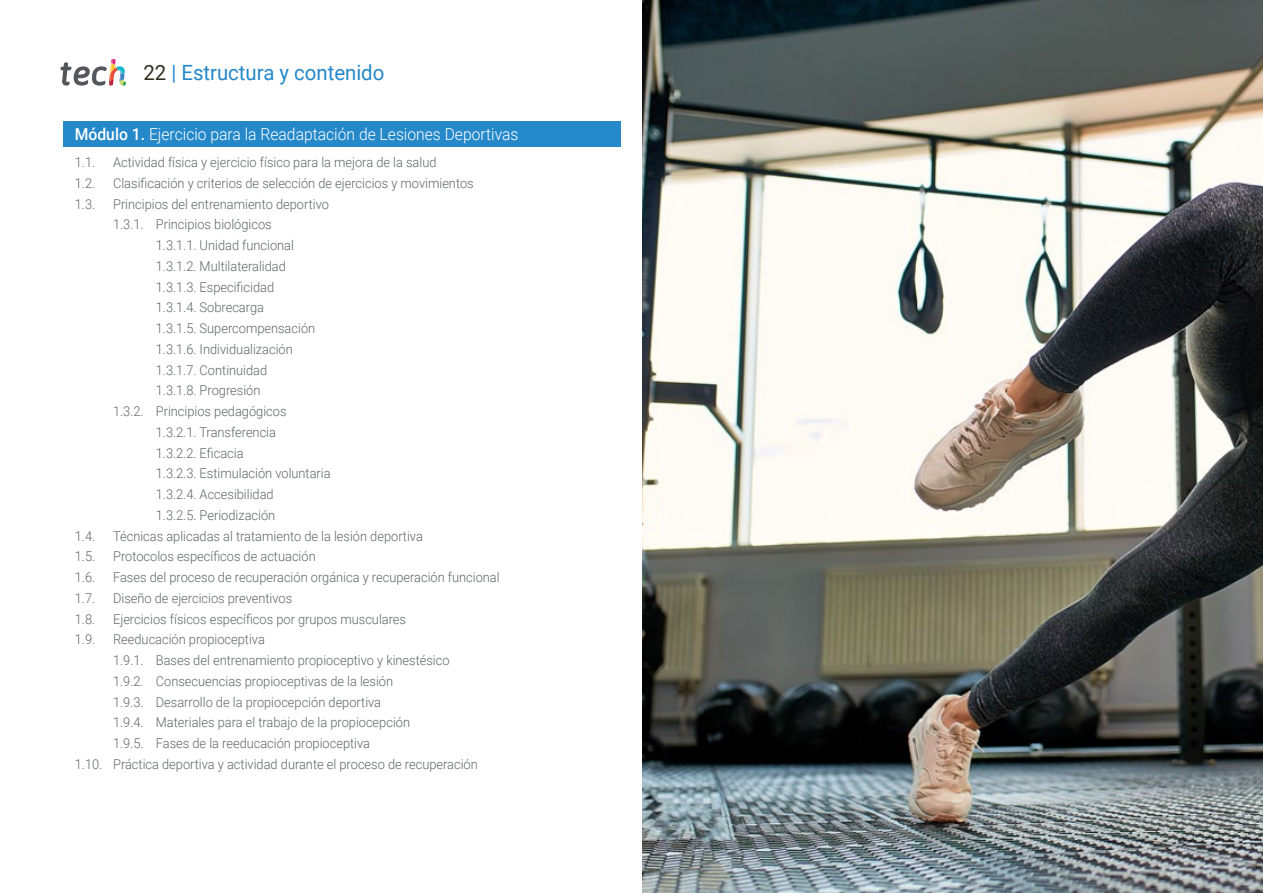
<style>
.page{position:relative;width:1263px;height:893px;background:#fff}
.page>*{position:absolute;margin:0;border:0;box-sizing:border-box;transform-origin:0 0}
.t1{font:21px "Roboto";color:#2488c9}
.t2{font:300 16.5px "Roboto";color:#fff;scale:.95 1}
.t3{font:300 13.5px "Roboto";color:#61646a;scale:.95 1}
.s1{color:#312e20}
.s2{font-weight:500}
</style>
<div class="page">
<div style="left:64px;top:121px;width:557px;height:25px;background:#2488c9"></div>
<img style="left:642px;top:0;width:621px;height:893px">
<svg style="left:61px;top:59px;width:65px;height:27px"></svg>
<h1 class="t1" style="left:144px;top:57px;width:242px"><span class="s1">22</span> | Estructura y contenido</h1>
<p class="t2" style="left:75px;top:123px;width:468px"><span class="s2">Módulo 1.</span> Ejercicio para la Readaptación de Lesiones Deportivas</p>
<p class="t3" style="left:75px;top:153px;width:23px">1.1.</p>
<p class="t3" style="left:113px;top:153px;width:342px">Actividad física y ejercicio físico para la mejora de la salud</p>
<p class="t3" style="left:75px;top:174px;width:23px">1.2.</p>
<p class="t3" style="left:113px;top:174px;width:381px">Clasificación y criterios de selección de ejercicios y movimientos</p>
<p class="t3" style="left:75px;top:194px;width:23px">1.3.</p>
<p class="t3" style="left:113px;top:194px;width:229px">Principios del entrenamiento deportivo</p>
<p class="t3" style="left:113px;top:215px;width:168px">1.3.1. Principios biológicos</p>
<p class="t3" style="left:156px;top:236px;width:147px">1.3.1.1. Unidad funcional</p>
<p class="t3" style="left:156px;top:257px;width:138px">1.3.1.2. Multilateralidad</p>
<p class="t3" style="left:156px;top:277px;width:126px">1.3.1.3. Especificidad</p>
<p class="t3" style="left:156px;top:298px;width:115px">1.3.1.4. Sobrecarga</p>
<p class="t3" style="left:156px;top:319px;width:169px">1.3.1.5. Supercompensación</p>
<p class="t3" style="left:156px;top:340px;width:146px">1.3.1.6. Individualización</p>
<p class="t3" style="left:156px;top:360px;width:119px">1.3.1.7. Continuidad</p>
<p class="t3" style="left:156px;top:381px;width:112px">1.3.1.8. Progresión</p>
<p class="t3" style="left:113px;top:402px;width:184px">1.3.2. Principios pedagógicos</p>
<p class="t3" style="left:156px;top:423px;width:128px">1.3.2.1. Transferencia</p>
<p class="t3" style="left:156px;top:443px;width:94px">1.3.2.2. Eficacia</p>
<p class="t3" style="left:156px;top:464px;width:186px">1.3.2.3. Estimulación voluntaria</p>
<p class="t3" style="left:156px;top:485px;width:126px">1.3.2.4. Accesibilidad</p>
<p class="t3" style="left:156px;top:506px;width:127px">1.3.2.5. Periodización</p>
<p class="t3" style="left:75px;top:526px;width:23px">1.4.</p>
<p class="t3" style="left:113px;top:526px;width:328px">Técnicas aplicadas al tratamiento de la lesión deportiva</p>
<p class="t3" style="left:75px;top:547px;width:23px">1.5.</p>
<p class="t3" style="left:113px;top:547px;width:215px">Protocolos específicos de actuación</p>
<p class="t3" style="left:75px;top:568px;width:23px">1.6.</p>
<p class="t3" style="left:113px;top:568px;width:408px">Fases del proceso de recuperación orgánica y recuperación funcional</p>
<p class="t3" style="left:75px;top:589px;width:23px">1.7.</p>
<p class="t3" style="left:113px;top:589px;width:190px">Diseño de ejercicios preventivos</p>
<p class="t3" style="left:75px;top:609px;width:23px">1.8.</p>
<p class="t3" style="left:113px;top:609px;width:310px">Ejercicios físicos específicos por grupos musculares</p>
<p class="t3" style="left:75px;top:630px;width:23px">1.9.</p>
<p class="t3" style="left:113px;top:630px;width:161px">Reeducación propioceptiva</p>
<p class="t3" style="left:113px;top:651px;width:356px">1.9.1. Bases del entrenamiento propioceptivo y kinestésico</p>
<p class="t3" style="left:113px;top:672px;width:296px">1.9.2. Consecuencias propioceptivas de la lesión</p>
<p class="t3" style="left:113px;top:692px;width:284px">1.9.3. Desarrollo de la propiocepción deportiva</p>
<p class="t3" style="left:113px;top:713px;width:314px">1.9.4. Materiales para el trabajo de la propiocepción</p>
<p class="t3" style="left:113px;top:734px;width:272px">1.9.5. Fases de la reeducación propioceptiva</p>
<p class="t3" style="left:75px;top:755px;width:426px">1.10. Práctica deportiva y actividad durante el proceso de recuperación</p>
</div>
